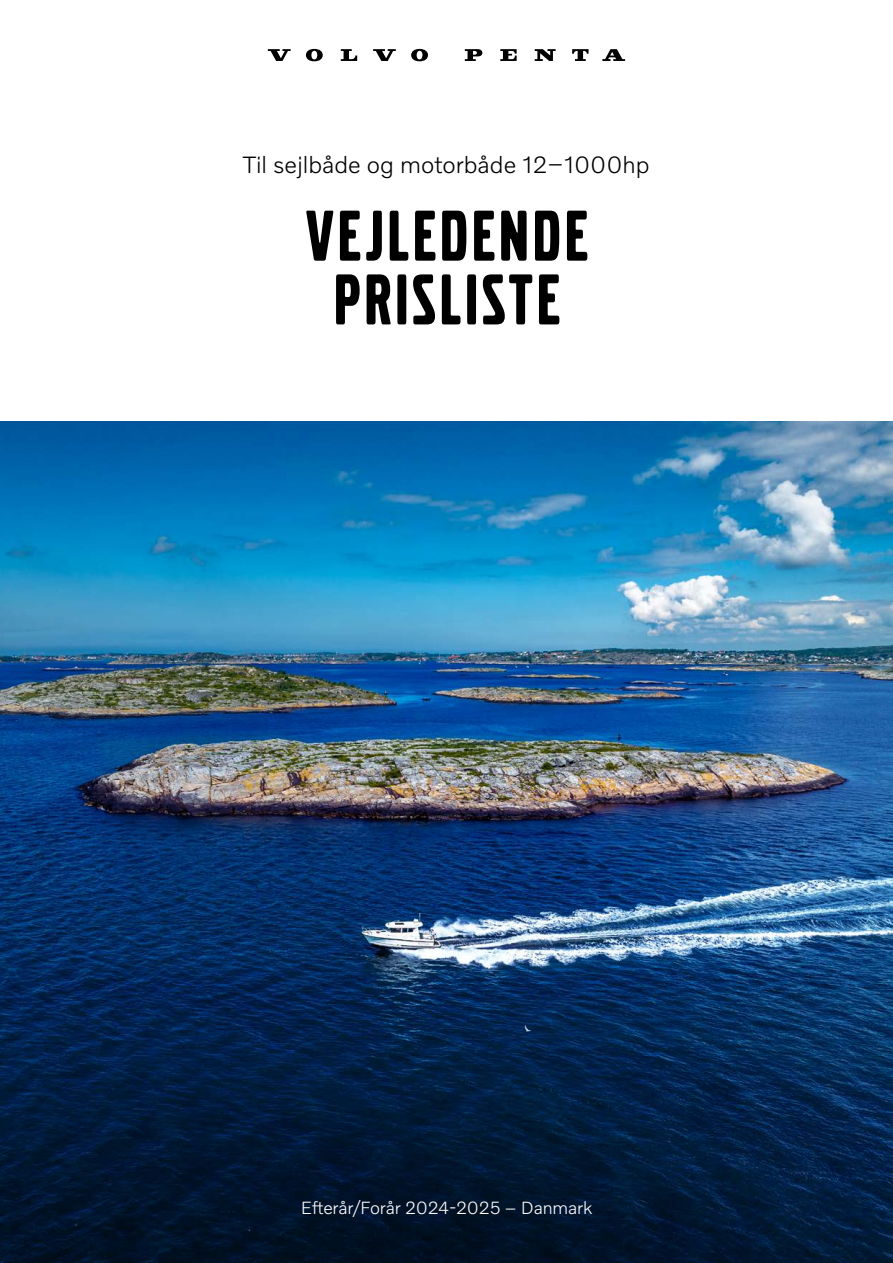
<style>
.page{position:relative;width:893px;height:1263px;background:#fff}
.page>*{position:absolute;margin:0;border:0;box-sizing:border-box;transform-origin:0 0}
.t1{font:75px/63.8px "Volvo Broad Pro";letter-spacing:.06em;color:#000;text-align:center}
.t2{font:300 24px "Volvo Novum";color:#000}
.t3{font:300 18px "Volvo Novum";letter-spacing:-.01em;color:#fff}
</style>
<div class="page">
<img style="left:0;top:421px;width:893px;height:842px">
<svg style="left:500px;top:49px;width:17px;height:12px"></svg>
<svg style="left:572px;top:49px;width:17px;height:12px"></svg>
<svg style="left:465px;top:49px;width:17px;height:12px"></svg>
<svg style="left:602px;top:49px;width:23px;height:12px"></svg>
<svg style="left:535px;top:49px;width:21px;height:12px"></svg>
<svg style="left:268px;top:49px;width:23px;height:12px"></svg>
<svg style="left:341px;top:49px;width:16px;height:12px"></svg>
<svg style="left:306px;top:49px;width:17px;height:12px"></svg>
<svg style="left:373px;top:49px;width:23px;height:12px"></svg>
<svg style="left:411px;top:49px;width:17px;height:12px"></svg>
<p class="t2" style="left:243px;top:149px;width:408px">Til sejlbåde og motorbåde 12–1000hp</p>
<h1 class="t1" style="left:306px;top:205px;width:283px">VEJLEDENDE<br>PRISLISTE</h1>
<p class="t3" style="left:301px;top:1196px;width:293px">Efterår/Forår 2024-2025 – Danmark</p>
</div>
